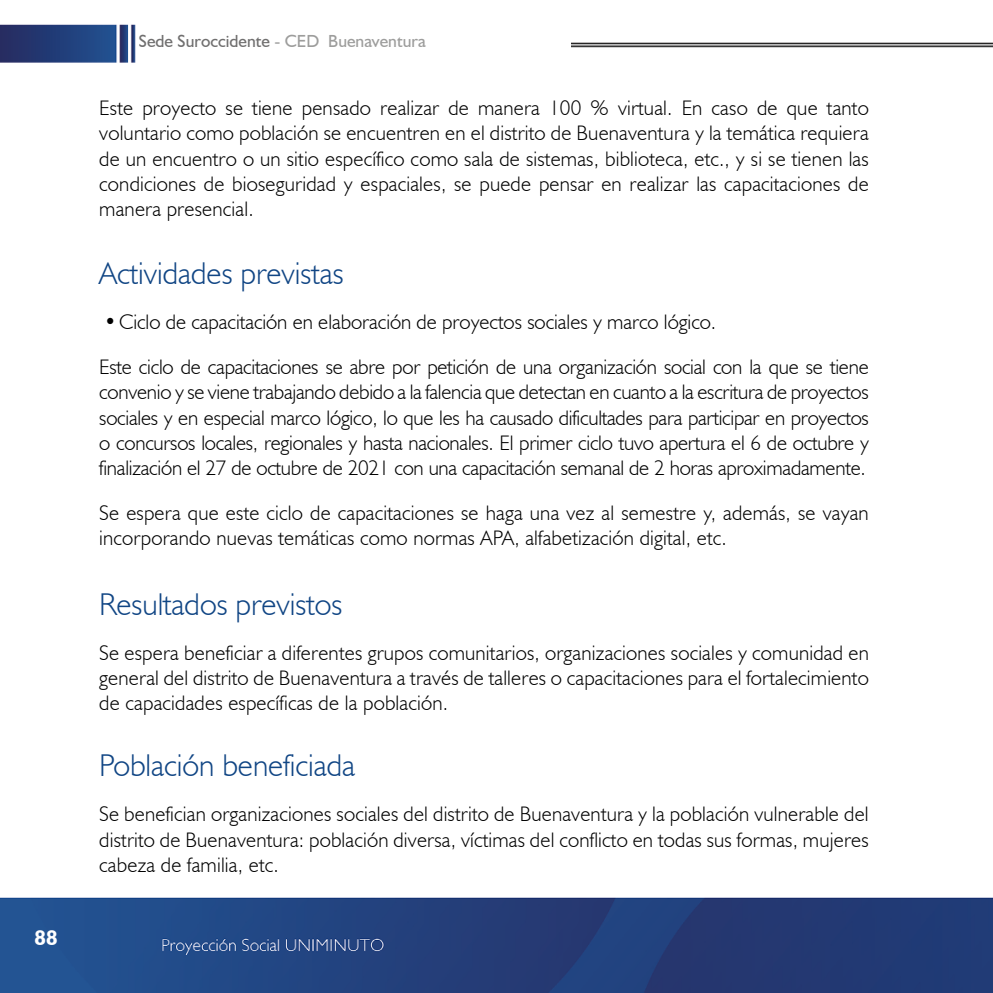
<style>
.page{position:relative;width:993px;height:993px;background:#fff}
.page>*{position:absolute;margin:0;border:0;box-sizing:border-box;transform-origin:0 0}
.t1{font:300 31.5px "Humanist 521 BT";color:#104584}
.t2{font:300 21px/25.2px "Humanist 521 BT";letter-spacing:.01em;color:#000;text-align:justify}
.t3{font:300 21px/45px "Humanist 521 BT";letter-spacing:-.01em;color:#000}
.t4{font:700 21px "Humanist 521 BT";color:#fff}
.t5{font:17.5px "Humanist 521 BT";color:#706f6f}
.s1{color:#9d9d9c}
</style>
<div class="page">
<img style="left:0;top:24px;width:992px;height:968px">
<div style="left:511px;top:33px;width:59px;height:33px;background:#fff"></div>
<p class="t4" style="left:35px;top:924px;width:25px">88</p>
<p class="t5" style="left:139px;top:30px;width:288px">Sede Suroccidente <span class="s1">- CED Buenaventura</span></p>
<p class="t2" style="left:99px;top:95px;width:770px">Este proyecto se tiene pensado realizar de manera 100 % virtual. En caso de que tanto voluntario como población se encuentren en el distrito de Buenaventura y la temática requiera de un encuentro o un sitio específico como sala de sistemas, biblioteca, etc., y si se tienen las condiciones de bioseguridad y espaciales, se puede pensar en realizar las capacitaciones de manera presencial.</p>
<h1 class="t1" style="left:99px;top:254px;width:246px">Actividades previstas</h1>
<p class="t3" style="left:99px;top:299px;width:770px">•Ciclo de capacitación en elaboración de proyectos sociales y marco lógico.<br>Este ciclo de capacitaciones se abre por petición de una organización social con la que se tiene</p>
<p class="t2" style="left:99px;top:379px;width:770px">convenio y se viene trabajando debido a la falencia que detectan en cuanto a la escritura de proyectos sociales y en especial marco lógico, lo que les ha causado dificultades para participar en proyectos o concursos locales, regionales y hasta nacionales. El primer ciclo tuvo apertura el 6 de octubre y finalización el 27 de octubre de 2021 con una capacitación semanal de 2 horas aproximadamente.</p>
<p class="t2" style="left:99px;top:499px;width:770px">Se espera que este ciclo de capacitaciones se haga una vez al semestre y, además, se vayan incorporando nuevas temáticas como normas APA, alfabetización digital, etc.</p>
<h1 class="t1" style="left:99px;top:584px;width:244px">Resultados previstos</h1>
<p class="t2" style="left:99px;top:639px;width:770px">Se espera beneficiar a diferentes grupos comunitarios, organizaciones sociales y comunidad en general del distrito de Buenaventura a través de talleres o capacitaciones para el fortalecimiento de capacidades específicas de la población.</p>
<h1 class="t1" style="left:99px;top:745px;width:257px">Población beneficiada</h1>
<p class="t2" style="left:99px;top:800px;width:770px">Se benefician organizaciones sociales del distrito de Buenaventura y la población vulnerable del distrito de Buenaventura: población diversa, víctimas del conflicto en todas sus formas, mujeres cabeza de familia, etc.</p>
</div>
